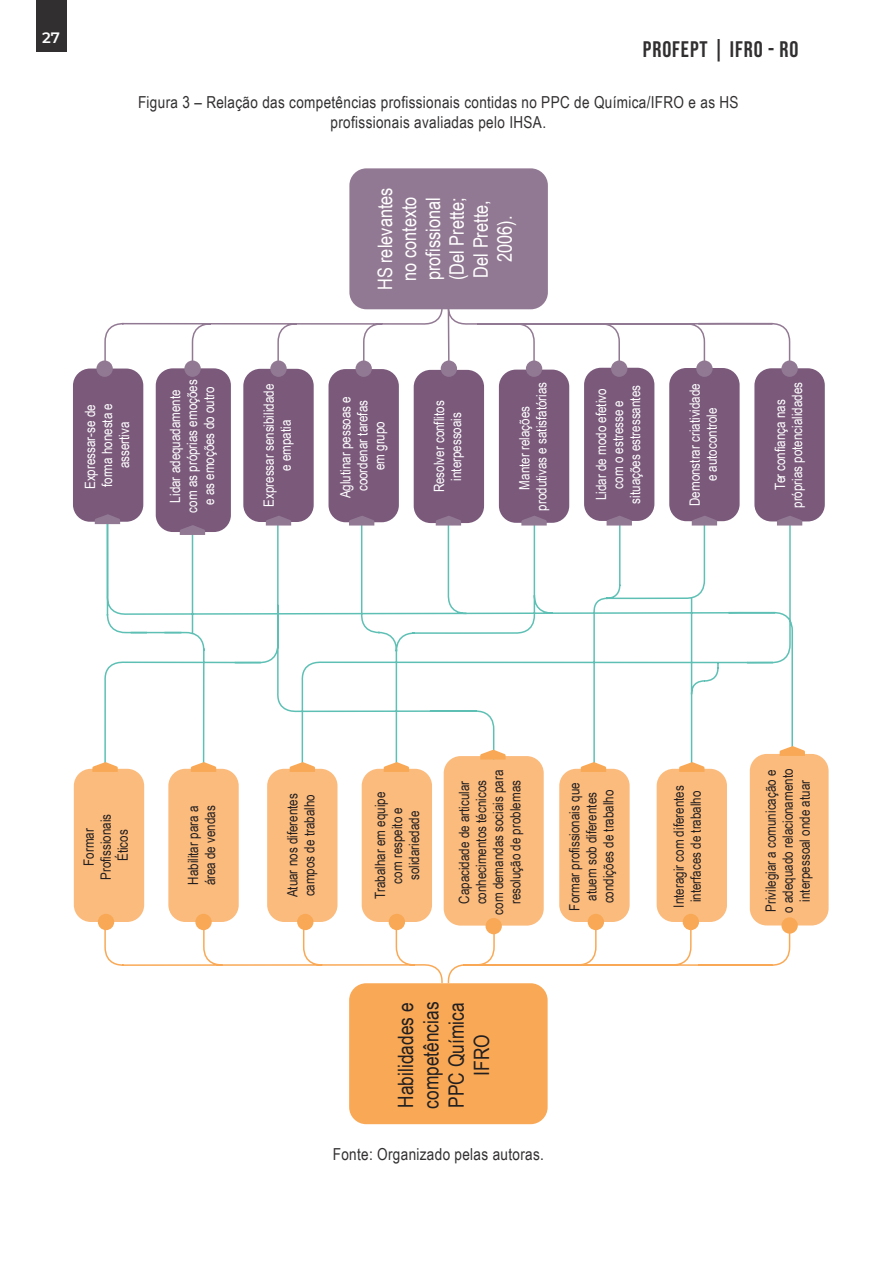
<style>
.page{position:relative;width:893px;height:1263px;background:#fff}
.page>*{position:absolute;margin:0;border:0;box-sizing:border-box;transform-origin:0 0}
.t1{font:22.5px "Bebas Neue";letter-spacing:.04em;color:#312f30}
.t2{font:21.15px/25.3px "Arial Narrow";color:#231f20;text-align:center}
.t3{font:19.95px/24px "Arial Narrow";color:#fff;text-align:center}
.Left_Justify{font:16.5px/19.8px "Arial Narrow";letter-spacing:.02em;color:#312f30;text-align:center}
.t4{font:600 15px "Montserrat";color:#fff}
.t5{font:14.25px/17px "Arial Narrow";color:#231f20;text-align:center}
.t6{font:14.25px/17px "Arial Narrow";color:#fff;text-align:center}
</style>
<div class="page">
<div style="left:36px;top:0;width:30px;height:52px;background:#312f30"></div>
<div style="left:74px;top:769px;width:70px;height:153px;background:#fbbb7d;border-radius:17px"></div>
<div style="left:168px;top:769px;width:71px;height:153px;background:#fbbb7d;border-radius:17px"></div>
<div style="left:267px;top:769px;width:70px;height:153px;background:#fbbb7d;border-radius:17px"></div>
<div style="left:362px;top:769px;width:70px;height:153px;background:#fbbb7d;border-radius:17px"></div>
<div style="left:444px;top:756px;width:100px;height:169px;background:#fbbb7d;border-radius:17px"></div>
<div style="left:559px;top:769px;width:71px;height:153px;background:#fbbb7d;border-radius:17px"></div>
<div style="left:657px;top:769px;width:70px;height:153px;background:#fbbb7d;border-radius:17px"></div>
<div style="left:750px;top:754px;width:79px;height:171px;background:#fbbb7d;border-radius:17px"></div>
<svg style="left:104px;top:924px;width:687px;height:60px"></svg>
<svg style="left:104px;top:519px;width:690px;height:252px"></svg>
<div style="left:328px;top:369px;width:71px;height:153px;background:#7a597b;border-radius:17px"></div>
<div style="left:414px;top:370px;width:70px;height:153px;background:#7a597b;border-radius:17px"></div>
<div style="left:499px;top:370px;width:70px;height:153px;background:#7a597b;border-radius:17px"></div>
<div style="left:584px;top:368px;width:70px;height:153px;background:#7a597b;border-radius:17px"></div>
<div style="left:669px;top:368px;width:71px;height:153px;background:#7a597b;border-radius:17px"></div>
<div style="left:754px;top:368px;width:71px;height:153px;background:#7a597b;border-radius:17px"></div>
<div style="left:73px;top:369px;width:70px;height:153px;background:#7a597b;border-radius:17px"></div>
<div style="left:156px;top:368px;width:75px;height:164px;background:#7a597b;border-radius:17px"></div>
<div style="left:243px;top:369px;width:71px;height:153px;background:#7a597b;border-radius:17px"></div>
<div style="left:349px;top:983px;width:199px;height:141px;background:#f9a956;border-radius:17px"></div>
<div style="left:349px;top:168px;width:199px;height:141px;background:#927993;border-radius:17px"></div>
<div style="left:98px;top:914px;width:16px;height:16px;background:#f9a956;border-radius:50%"></div>
<div style="left:96px;top:360px;width:17px;height:17px;background:#927993;border-radius:50%"></div>
<div style="left:184px;top:360px;width:17px;height:17px;background:#927993;border-radius:50%"></div>
<div style="left:270px;top:360px;width:17px;height:17px;background:#927993;border-radius:50%"></div>
<div style="left:355px;top:360px;width:17px;height:17px;background:#927993;border-radius:50%"></div>
<div style="left:441px;top:360px;width:16px;height:17px;background:#927993;border-radius:50%"></div>
<div style="left:526px;top:360px;width:16px;height:17px;background:#927993;border-radius:50%"></div>
<div style="left:611px;top:360px;width:16px;height:17px;background:#927993;border-radius:50%"></div>
<div style="left:696px;top:360px;width:17px;height:17px;background:#927993;border-radius:50%"></div>
<div style="left:781px;top:360px;width:17px;height:17px;background:#927993;border-radius:50%"></div>
<div style="left:195px;top:914px;width:17px;height:16px;background:#f9a956;border-radius:50%"></div>
<div style="left:297px;top:914px;width:16px;height:16px;background:#f9a956;border-radius:50%"></div>
<div style="left:389px;top:914px;width:16px;height:16px;background:#f9a956;border-radius:50%"></div>
<div style="left:485px;top:918px;width:17px;height:16px;background:#f9a956;border-radius:50%"></div>
<div style="left:588px;top:914px;width:16px;height:16px;background:#f9a956;border-radius:50%"></div>
<div style="left:683px;top:914px;width:16px;height:16px;background:#f9a956;border-radius:50%"></div>
<div style="left:781px;top:917px;width:17px;height:17px;background:#f9a956;border-radius:50%"></div>
<svg style="left:104px;top:304px;width:687px;height:66px"></svg>
<svg style="left:95px;top:514px;width:25px;height:10px"></svg>
<svg style="left:92px;top:762px;width:26px;height:10px"></svg>
<svg style="left:191px;top:762px;width:25px;height:10px"></svg>
<svg style="left:290px;top:762px;width:25px;height:10px"></svg>
<svg style="left:384px;top:762px;width:25px;height:10px"></svg>
<svg style="left:480px;top:750px;width:26px;height:9px"></svg>
<svg style="left:581px;top:762px;width:25px;height:10px"></svg>
<svg style="left:679px;top:762px;width:25px;height:10px"></svg>
<svg style="left:780px;top:746px;width:25px;height:10px"></svg>
<svg style="left:180px;top:525px;width:25px;height:10px"></svg>
<svg style="left:266px;top:516px;width:25px;height:9px"></svg>
<svg style="left:349px;top:516px;width:25px;height:9px"></svg>
<svg style="left:436px;top:516px;width:25px;height:9px"></svg>
<svg style="left:521px;top:516px;width:26px;height:9px"></svg>
<svg style="left:607px;top:516px;width:25px;height:9px"></svg>
<svg style="left:692px;top:516px;width:25px;height:9px"></svg>
<svg style="left:777px;top:516px;width:25px;height:9px"></svg>
<p class="t4" style="left:42px;top:27px;width:19px">27</p>
<h1 class="t1" style="left:643px;top:36px;width:157px">PROFEPT | IFRO - RO</h1>
<p class="Left_Justify" style="left:138px;top:92px;width:602px">Figura 3 – Relação das competências profissionais contidas no PPC de Química/IFRO e as HS profissionais avaliadas pelo IHSA.</p>
<h3 class="t3" style="left:372px;top:290px;width:104px;rotate:-90deg">HS relevantes no contexto profissional (Del Prette;<br>Del Prette,<br>2006).</h3>
<p class="t6" style="left:81px;top:489px;width:87px;rotate:-90deg">Expressar-se de forma honesta e assertiva</p>
<p class="t6" style="left:166px;top:512px;width:135px;rotate:-90deg">Lidar adequadamente com as próprias emoções e as emoções do outro</p>
<p class="t6" style="left:260px;top:507px;width:124px;rotate:-90deg">Expressar sensibilidade e empatia</p>
<p class="t6" style="left:337px;top:498px;width:104px;rotate:-90deg">Aglutinar pessoas e coordenar tarefas em grupo</p>
<p class="t6" style="left:430px;top:492px;width:93px;rotate:-90deg">Resolver conflitos interpessoais</p>
<p class="t6" style="left:515px;top:510px;width:130px;rotate:-90deg">Manter relações produtivas e satisfatórias</p>
<p class="t6" style="left:592px;top:503px;width:120px;rotate:-90deg">Lidar de modo efetivo com o estresse e situações estressantes</p>
<p class="t6" style="left:686px;top:506px;width:124px;rotate:-90deg">Demonstrar criatividade e autocontrole</p>
<p class="t6" style="left:771px;top:508px;width:128px;rotate:-90deg">Ter confiança nas próprias potencialidades</p>
<p class="t5" style="left:80px;top:880px;width:67px;rotate:-90deg">Formar<br>Profissionais<br>Éticos</p>
<p class="t5" style="left:184px;top:885px;width:82px;text-align:left;rotate:-90deg">Habilitar para a área de vendas</p>
<p class="t5" style="left:284px;top:897px;width:106px;text-align:left;rotate:-90deg">Atuar nos diferentes campos de trabalho</p>
<p class="t5" style="left:371px;top:899px;width:108px;rotate:-90deg">Trabalhar em equipe com respeito e solidariedade</p>
<p class="t5" style="left:455px;top:915px;width:146px;rotate:-90deg">Capacidade de articular conhecimentos técnicos com demandas sociais para resolução de problemas</p>
<p class="t5" style="left:565px;top:910px;width:129px;rotate:-90deg">Formar profissionais que atuem sob diferentes condições de trabalho</p>
<p class="t5" style="left:670px;top:908px;width:124px;rotate:-90deg">Interagir com diferentes interfaces de trabalho</p>
<h2 class="t2" style="left:392px;top:1109px;width:108px;rotate:-90deg">Habilidades e competências<br>PPC Química<br>IFRO</h2>
<p class="Left_Justify" style="left:333px;top:1144px;width:213px">Fonte: Organizado pelas autoras.</p>
<p class="t5" style="left:762px;top:913px;width:146px;rotate:-90deg">Privilegiar a comunicação e o adequado relacionamento interpessoal onde atuar</p>
</div>
